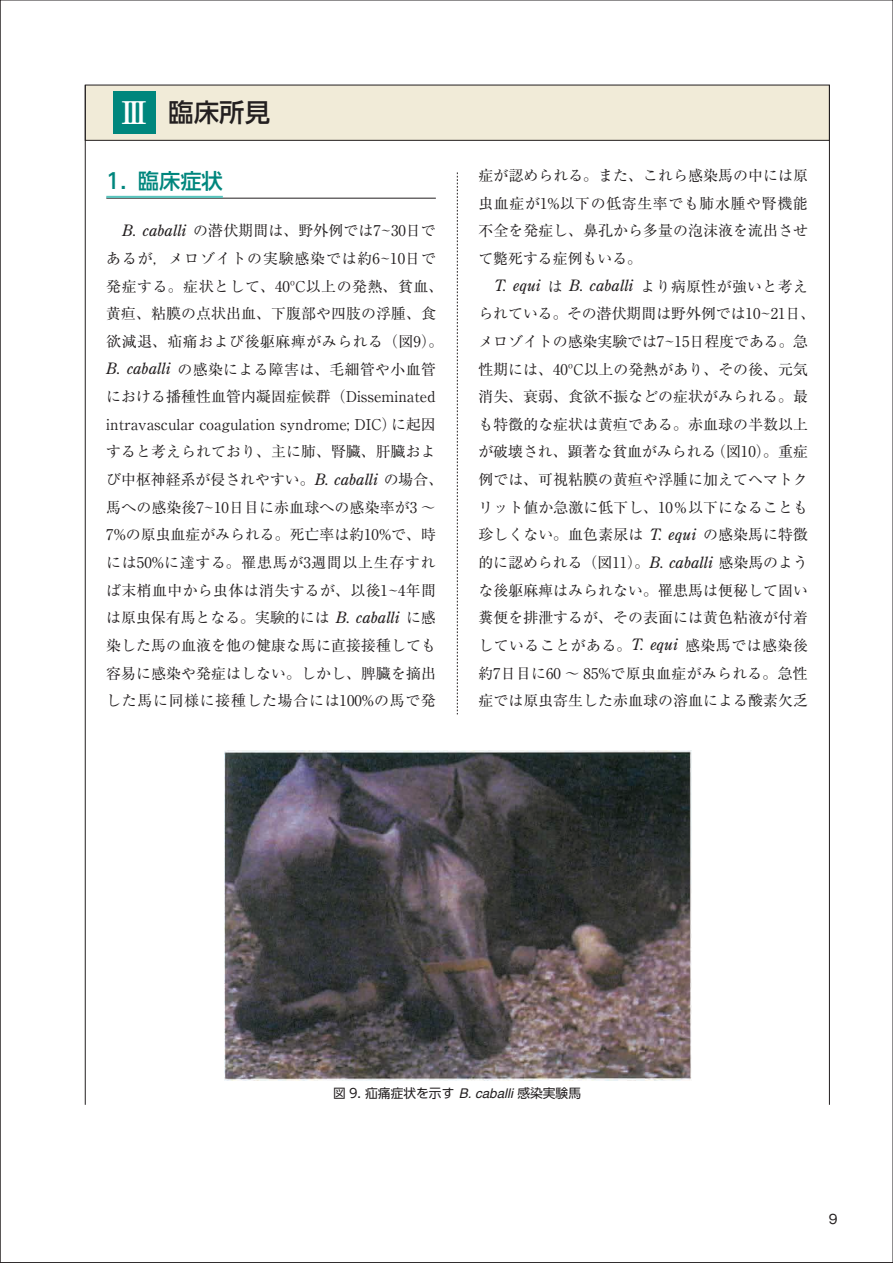
<style>
.page{position:relative;width:893px;height:1263px;background:#fff}
.page>*{position:absolute;margin:0;border:0;box-sizing:border-box;transform-origin:0 0}
.t1{font:500 25.5px "UD Shin Go Pr 6";color:#231f20}
.t2{font:500 21.3px "UD Shin Go Pr 6";color:#00867d}
.t3{font:italic 15.6px "Century Old Style Std";color:#231f20}
.t4{font:14.85px/27.6px "Ryumin Pr 6";letter-spacing:.005em;color:#231f20;text-align:center}
.t5{font:12.75px "UD Shin Go Pr 6";color:#231f20}
.t6{font:12.75px "Gothic MB101 Pr 6";color:#231f20}
.s1{font-family:"UD Reimin Pr 6";font-weight:700;font-size:29.7px;color:#fff}
.s2{font-family:"Century Old Style Std";font-style:italic;font-size:15.6px}
.s3{font-family:"Ryumin Pr 6";font-style:normal;font-size:14.85px}
.s4{font-family:"Helvetica";font-style:italic;font-size:13.35px}
</style>
<div class="page">
<img style="left:225px;top:751px;width:466px;height:329px">
<div style="left:85px;top:85px;width:744px;height:55px;background:#f1ebd8"></div>
<div style="left:85px;top:85px;width:745px;height:56px;border:1px solid #231f20"></div>
<div style="left:113px;top:91px;width:42px;height:43px;background:#00867d"></div>
<hr style="left:106px;top:198px;width:330px;height:1px;background:#231f20">
<hr style="left:106px;top:196px;width:117px;height:2px;background:#5ac4bd">
<svg style="left:457px;top:172px;width:1px;height:542px"></svg>
<hr style="left:829px;top:85px;width:1px;height:1020px;background:#231f20">
<hr style="left:85px;top:85px;width:1px;height:1020px;background:#231f20">
<h1 class="t1" style="left:119px;top:92px;width:152px"><span class="s1">Ⅲ</span> 臨床所見</h1>
<h2 class="t2" style="left:106px;top:163px;width:118px">1. 臨床症状</h2>
<p class="t4" style="left:106px;top:216px;width:339px"><span class="s2">B. caballi</span> の潜伏期間は、野外例では7~30日で<br>あるが，メロゾイトの実験感染では約6~10日で発症する。症状として、40ºC以上の発熱、貧血、黄疸、粘膜の点状出血、下腹部や四肢の浮腫、食欲減退、疝痛および後躯麻痺がみられる（図9）。<br><span class="s2">B. caballi</span> の感染による障害は、毛細管や小血管における播種性血管内凝固症候群（Disseminated intravascular coagulation syndrome; DIC）に起因すると考えられており、主に肺、腎臓、肝臓および中枢神経系が侵されやすい。<span class="s2">B. caballi</span> の場合、馬への感染後7~10日目に赤血球への感染率が3 ～<br>7%の原虫血症がみられる。死亡率は約10%で、時には50%に達する。罹患馬が3週間以上生存すれば末梢血中から虫体は消失するが、以後1~4年間は原虫保有馬となる。実験的には <span class="s2">B. caballi</span> に感染した馬の血液を他の健康な馬に直接接種しても容易に感染や発症はしない。しかし、脾臓を摘出した馬に同様に接種した場合には100%の馬で発</p>
<p class="t4" style="left:478px;top:161px;width:331px;text-align:justify">症が認められる。また、これら感染馬の中には原虫血症が1%以下の低寄生率でも肺水腫や腎機能不全を発症し、鼻孔から多量の泡沫液を流出させて斃死する症例もいる。</p>
<p class="t3" style="left:494px;top:276px;width:315px">T. equi <span class="s3">は</span> B. caballi <span class="s3">より病原性が強いと考え</span></p>
<p class="t4" style="left:478px;top:299px;width:338px;text-align:left">られている。その潜伏期間は野外例では10~21日、メロゾイトの感染実験では7~15日程度である。急性期には、40ºC以上の発熱があり、その後、元気消失、衰弱、食欲不振などの症状がみられる。最も特徴的な症状は黄疸である。赤血球の半数以上が破壊され、顕著な貧血がみられる（図10）。重症例では、可視粘膜の黄疸や浮腫に加えてヘマトクリット値か急激に低下し、10％以下になることも珍しくない。血色素尿は <span class="s2">T. equi</span> の感染馬に特徴的に認められる（図11）。<span class="s2">B. caballi</span> 感染馬のような後躯麻痺はみられない。罹患馬は便秘して固い糞便を排泄するが、その表面には黄色粘液が付着していることがある。<span class="s2">T. equi</span> 感染馬では感染後約7日目に60 ～ 85%で原虫血症がみられる。急性症では原虫寄生した赤血球の溶血による酸素欠乏</p>
<p class="t5" style="left:333px;top:1083px;width:249px">図 9. 疝痛症状を示す <span class="s4">B. caballi</span> 感染実験馬</p>
<p class="t6" style="left:829px;top:1208px;width:10px">9</p>
</div>
